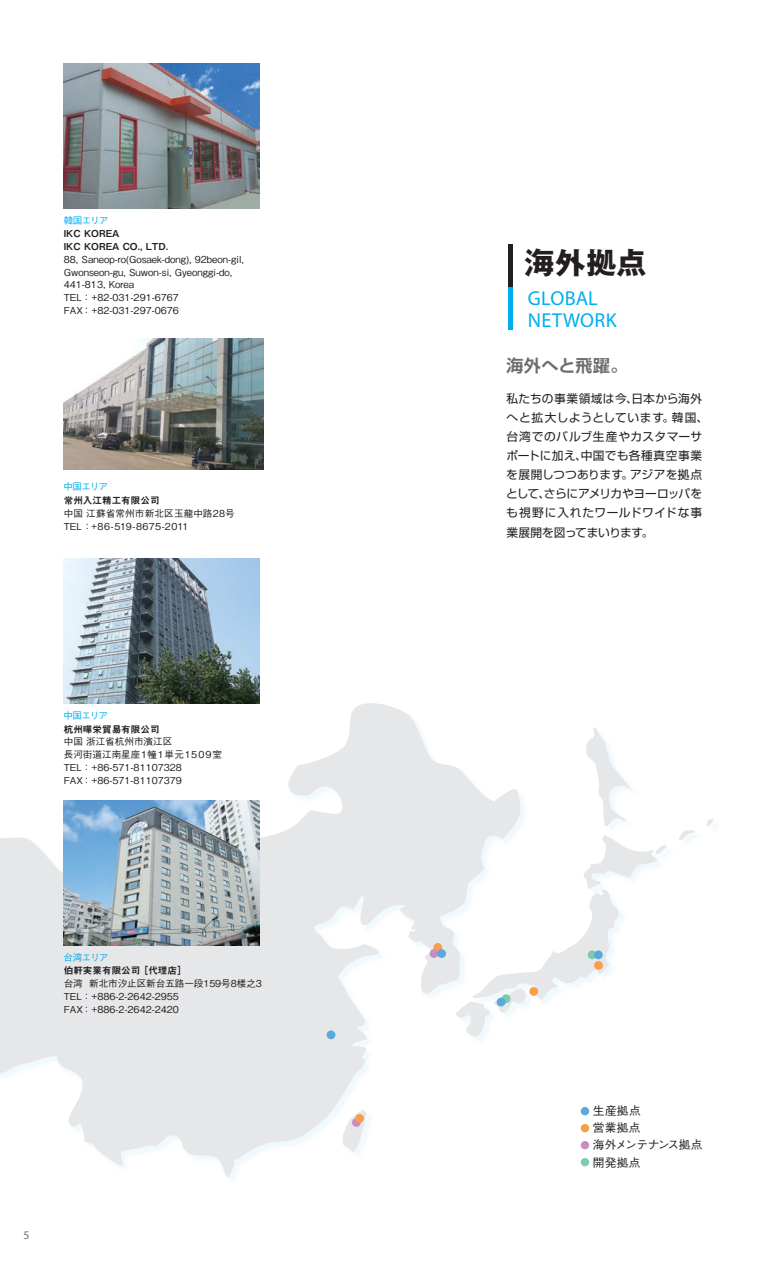
<style>
.page{position:relative;width:766px;height:1263px;background:#fff}
.page>*{position:absolute;margin:0;border:0;box-sizing:border-box;transform-origin:0 0}
.t1{font:700 29.7px "Gothic MB101 Pro";color:#231f20}
.t2{font:20.25px "Myriad Pro";letter-spacing:.015em;color:#00aeef}
.t3{font:700 16.95px "Shin Go Pro De";letter-spacing:.025em;color:#6c6d70}
.t4{font:11.7px/19.2px "Shin Go Pro";letter-spacing:.025em;color:#231f20}
.t5{font:500 11.7px "Gothic BBB Pro";letter-spacing:.02em;color:#231f20}
.t6{font:500 11.7px "Gothic BBB Pro";letter-spacing:-.05em;color:#231f20}
.t7{font:11.7px "Myriad Pro";color:#6c6d70}
.t8{font:500 9.6px "Gothic BBB Pro";color:#231f20}
.t9{font:9.6px "Midashi Go Pro MB31";color:#231f20}
.t10{font:500 9.6px "Gothic BBB Pro";letter-spacing:-.085em;color:#00aeef}
.t11{font:500 9.6px "Gothic BBB Pro";letter-spacing:.06em;color:#231f20}
.t12{font:500 9.6px "Gothic BBB Pro";letter-spacing:.02em;color:#231f20}
</style>
<div class="page">
<svg style="left:707px;top:819px;width:6px;height:7px"></svg>
<svg style="left:586px;top:728px;width:44px;height:98px"></svg>
<svg style="left:522px;top:835px;width:144px;height:172px"></svg>
<svg style="left:679px;top:830px;width:15px;height:10px"></svg>
<svg style="left:0;top:699px;width:522px;height:481px;fill:#e6e7e9"></svg>
<svg style="left:342px;top:1109px;width:24px;height:43px"></svg>
<div style="left:587px;top:950px;width:9px;height:9px;background:#7dcaae;border-radius:50%"></div>
<svg style="left:501px;top:994px;width:9px;height:9px"></svg>
<div style="left:496px;top:998px;width:9px;height:8px;background:#5ba8dc;border-radius:50%"></div>
<div style="left:594px;top:950px;width:8px;height:9px;background:#5ba8dc;border-radius:50%"></div>
<div style="left:594px;top:961px;width:8px;height:9px;background:#f89d48;border-radius:50%"></div>
<div style="left:529px;top:987px;width:9px;height:9px;background:#f89d48;border-radius:50%"></div>
<div style="left:433px;top:943px;width:9px;height:9px;background:#f89d48;border-radius:50%"></div>
<div style="left:429px;top:949px;width:9px;height:9px;background:#c78ebf;border-radius:50%"></div>
<div style="left:352px;top:1118px;width:8px;height:9px;background:#c78ebf;border-radius:50%"></div>
<div style="left:355px;top:1114px;width:9px;height:9px;background:#f89d48;border-radius:50%"></div>
<div style="left:437px;top:949px;width:9px;height:9px;background:#5ba8dc;border-radius:50%"></div>
<div style="left:326px;top:1030px;width:9px;height:9px;background:#5ba8dc;border-radius:50%"></div>
<div style="left:580px;top:1107px;width:9px;height:8px;background:#5ba8dc;border-radius:50%"></div>
<div style="left:580px;top:1124px;width:9px;height:8px;background:#f89d48;border-radius:50%"></div>
<div style="left:580px;top:1141px;width:9px;height:8px;background:#c78ebf;border-radius:50%"></div>
<div style="left:580px;top:1158px;width:9px;height:8px;background:#7dcaae;border-radius:50%"></div>
<hr style="left:508px;top:287px;width:4px;height:43px;background:#00aeef">
<hr style="left:508px;top:244px;width:4px;height:43px;background:#231f20">
<img style="left:64px;top:559px;width:195px;height:144px">
<img style="left:64px;top:801px;width:195px;height:144px">
<img style="left:64px;top:64px;width:195px;height:144px">
<img style="left:64px;top:338px;width:200px;height:131px">
<p class="t10" style="left:64px;top:212px;width:46px">韓国エリア</p>
<p class="t9" style="left:64px;top:226px;width:57px">IKC KOREA</p>
<p class="t9" style="left:64px;top:239px;width:106px">IKC KOREA CO., LTD.</p>
<p class="t8" style="left:64px;top:252px;width:182px">88, Saneop-ro(Gosaek-dong), 92beon-gil,</p>
<p class="t8" style="left:64px;top:264px;width:170px">Gwonseon-gu, Suwon-si, Gyeonggi-do,</p>
<p class="t8" style="left:64px;top:277px;width:72px">441-813, Korea</p>
<p class="t8" style="left:64px;top:290px;width:116px">TEL：+82-031-291-6767</p>
<p class="t8" style="left:64px;top:303px;width:116px">FAX：+82-031-297-0676</p>
<p class="t10" style="left:63px;top:479px;width:46px">中国エリア</p>
<p class="t9" style="left:64px;top:493px;width:97px">常州入江精工有限公司</p>
<p class="t12" style="left:64px;top:505px;width:172px">中国 江蘇省常州市新北区玉龍中路28号</p>
<p class="t8" style="left:64px;top:518px;width:126px">TEL：+86-519-8675-2011</p>
<p class="t10" style="left:63px;top:707px;width:46px">中国エリア</p>
<p class="t9" style="left:64px;top:721px;width:97px">杭州曄栄貿易有限公司</p>
<p class="t8" style="left:64px;top:734px;width:110px">中国 浙江省杭州市濱江区</p>
<p class="t11" style="left:64px;top:747px;width:159px">長河街道江南星座1幢1単元1509室</p>
<p class="t8" style="left:64px;top:759px;width:119px">TEL：+86-571-81107328</p>
<p class="t8" style="left:64px;top:772px;width:119px">FAX：+86-571-81107379</p>
<p class="t10" style="left:64px;top:949px;width:46px">台湾エリア</p>
<p class="t9" style="left:64px;top:963px;width:124px">伯軒実業有限公司 ［代理店］</p>
<p class="t8" style="left:64px;top:976px;width:199px">台湾 新北市汐止区新台五路一段159号8楼之3</p>
<p class="t8" style="left:64px;top:989px;width:116px">TEL：+886-2-2642-2955</p>
<p class="t8" style="left:64px;top:1001px;width:116px">FAX：+886-2-2642-2420</p>
<p class="t7" style="left:23px;top:1227px;width:7px">5</p>
<p class="t1" style="left:524px;top:238px;width:123px">海外拠点</p>
<p class="t2" style="left:527px;top:286px;width:71px">GLOBAL</p>
<p class="t2" style="left:527px;top:308px;width:90px">NETWORK</p>
<p class="t3" style="left:506px;top:352px;width:123px">海外へと飛躍。</p>
<p class="t4" style="left:506px;top:387px;width:203px">私たちの事業領域は今、日本から海外へと拡大しようとしています。韓国、台湾でのバルブ生産やカスタマーサポートに加え、中国でも各種真空事業を展開しつつあります。アジアを拠点として、さらにアメリカやヨーロッパをも視野に入れたワールドワイドな事業展開を図ってまいります。</p>
<p class="t5" style="left:592px;top:1102px;width:49px">生産拠点</p>
<p class="t5" style="left:592px;top:1119px;width:49px">営業拠点</p>
<p class="t6" style="left:592px;top:1136px;width:111px">海外メンテナンス拠点</p>
<p class="t5" style="left:592px;top:1153px;width:49px">開発拠点</p>
</div>
